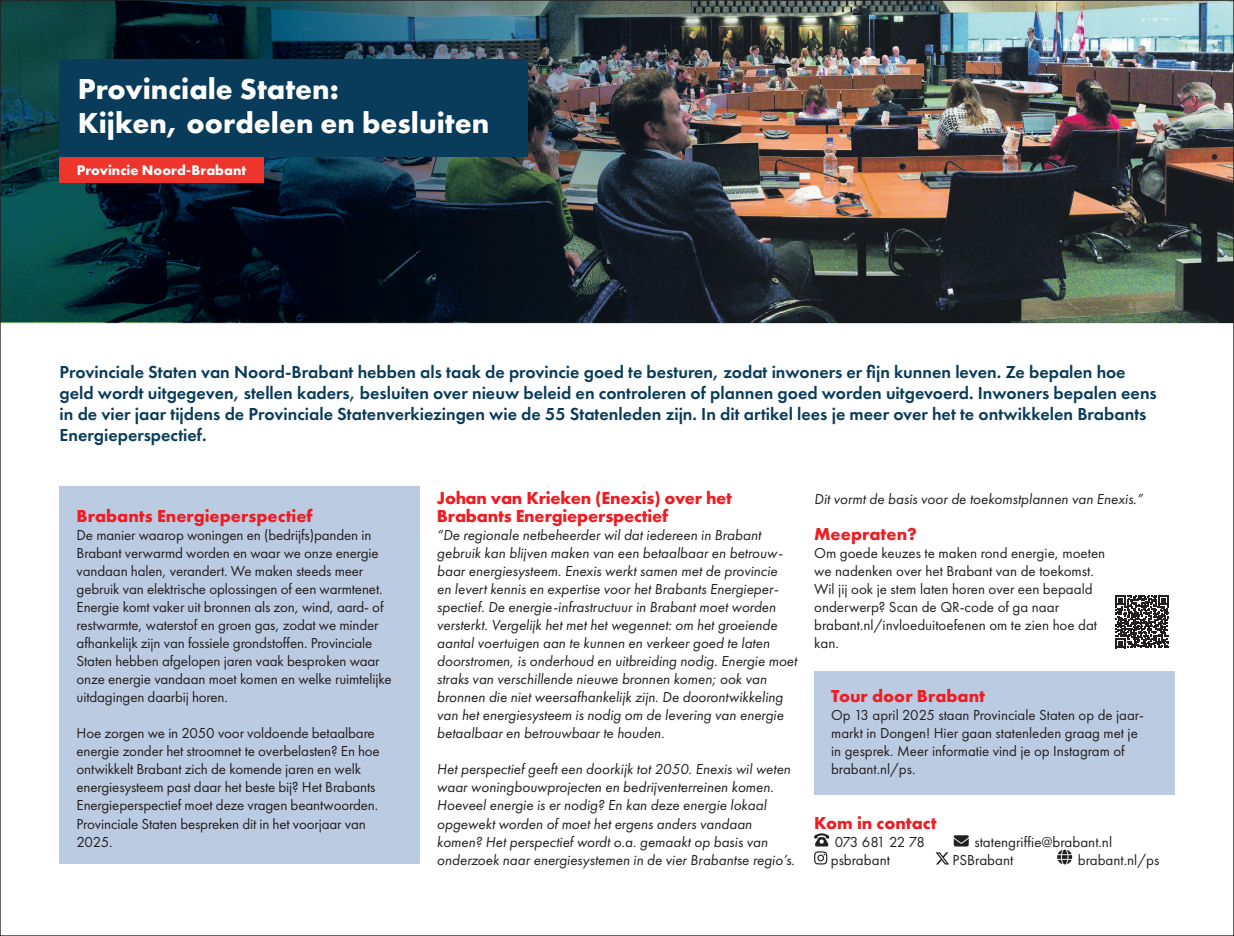
<style>
.page{position:relative;width:1234px;height:936px;background:#fff}
.page>*{position:absolute;margin:0;border:0;box-sizing:border-box;transform-origin:0 0}
.t1{font:700 30px/33px "Futura PT";color:#fff}
.t2{font:600 18px/21px "Futura PT";color:#093c5b}
.t3{font:700 18px/18px "Futura PT";color:#ee1d23}
.t4{font:15px/18px "Futura PT";letter-spacing:-.01em;color:#231f20}
.t5{font:italic 15px/18px "Futura PT";color:#231f20}
.t6{font:15px "Futura PT";letter-spacing:-.055em;color:#231f20}
.t7{font:700 14.4px "Futura PT";color:#fff}
</style>
<div class="page">
<img style="left:2px;top:2px;width:1229px;height:321px">
<img style="left:2px;top:2px;width:779px;height:320px">
<div style="left:60px;top:60px;width:468px;height:97px;background:#093c5b"></div>
<div style="left:60px;top:486px;width:360px;height:377px;background:#bbcbe1"></div>
<svg style="left:953px;top:835px;width:15px;height:11px"></svg>
<svg style="left:814px;top:833px;width:15px;height:31px"></svg>
<svg style="left:935px;top:852px;width:13px;height:12px"></svg>
<svg style="left:1057px;top:849px;width:14px;height:15px"></svg>
<div style="left:814px;top:671px;width:360px;height:123px;background:#bbcbe1"></div>
<div style="left:60px;top:157px;width:204px;height:26px;background:#ee352c"></div>
<svg style="left:1115px;top:595px;width:53px;height:53px"></svg>
<h1 class="t1" style="left:78px;top:72px;width:413px">Provinciale Staten:<br>Kijken, oordelen en besluiten</h1>
<p class="t7" style="left:77px;top:161px;width:171px">Provincie Noord-Brabant</p>
<p class="t2" style="left:60px;top:361px;width:1098px">Provinciale Staten van Noord-Brabant hebben als taak de provincie goed te besturen, zodat inwoners er fijn kunnen leven. Ze bepalen hoe geld wordt uitgegeven, stellen kaders, besluiten over nieuw beleid en controleren of plannen goed worden uitgevoerd. Inwoners bepalen eens in de vier jaar tijdens de Provinciale Statenverkiezingen wie de 55 Statenleden zijn. In dit artikel lees je meer over het te ontwikkelen Brabants Energieperspectief.</p>
<p class="t3" style="left:77px;top:507px;width:238px">Brabants Energieperspectief</p>
<p class="t4" style="left:77px;top:526px;width:316px">De manier waarop woningen en (bedrijfs)panden in Brabant verwarmd worden en waar we onze energie vandaan halen, verandert. We maken steeds meer gebruik van elektrische oplossingen of een warmtenet.<br>Energie komt vaker uit bronnen als zon, wind, aard- of restwarmte, waterstof en groen gas, zodat we minder afhankelijk zijn van fossiele grondstoffen. Provinciale Staten hebben afgelopen jaren vaak besproken waar onze energie vandaan moet komen en welke ruimtelijke uitdagingen daarbij horen.</p>
<p class="t4" style="left:77px;top:724px;width:305px">Hoe zorgen we in 2050 voor voldoende betaalbare energie zonder het stroomnet te overbelasten? En hoe ontwikkelt Brabant zich de komende jaren en welk energiesysteem past daar het beste bij? Het Brabants Energieperspectief moet deze vragen beantwoorden.<br>Provinciale Staten bespreken dit in het voorjaar van 2025.</p>
<p class="t3" style="left:437px;top:489px;width:297px">Johan van Krieken (Enexis) over het<br>Brabants Energieperspectief</p>
<p class="t5" style="left:437px;top:526px;width:361px">“De regionale netbeheerder wil dat iedereen in Brabant gebruik kan blijven maken van een betaalbaar en betrouw&shy;baar energiesysteem. Enexis werkt samen met de provincie<br>en levert kennis en expertise voor het Brabants Energieper&shy;spectief. De energie-infrastructuur in Brabant moet worden versterkt. Vergelijk het met het wegennet: om het groeiende aantal voertuigen aan te kunnen en verkeer goed te laten doorstromen, is onderhoud en uitbreiding nodig. Energie moet straks van verschillende nieuwe bronnen komen; ook van bronnen die niet weersafhankelijk zijn. De doorontwikkeling van het energiesysteem is nodig om de levering van energie betaalbaar en betrouwbaar te houden.</p>
<p class="t5" style="left:437px;top:760px;width:359px">Het perspectief geeft een doorkijk tot 2050. Enexis wil weten waar woningbouwprojecten en bedrijventerreinen komen.<br>Hoeveel energie is er nodig? En kan deze energie lokaal opgewekt worden of moet het ergens anders vandaan komen? Het perspectief wordt o.a. gemaakt op basis van onderzoek naar energiesystemen in de vier Brabantse regio’s.</p>
<p class="t5" style="left:814px;top:490px;width:330px">Dit vormt de basis voor de toekomstplannen van Enexis.”</p>
<p class="t3" style="left:814px;top:525px;width:104px">Meepraten?</p>
<p class="t4" style="left:814px;top:544px;width:292px">Om goede keuzes te maken rond energie, moeten we nadenken over het Brabant van de toekomst.<br>Wil jij ook je stem laten horen over een bepaald onderwerp? Scan de QR-code of ga naar brabant.nl/invloeduitoefenen om te zien hoe dat kan.</p>
<p class="t3" style="left:831px;top:687px;width:155px">Tour door Brabant</p>
<p class="t4" style="left:831px;top:706px;width:314px">Op 13 april 2025 staan Provinciale Staten op de jaar&shy;markt in Dongen! Hier gaan statenleden graag met je in gesprek. Meer informatie vind je op Instagram of brabant.nl/ps.</p>
<p class="t3" style="left:814px;top:813px;width:124px">Kom in contact</p>
<p class="t6" style="left:834px;top:832px;width:92px">073 681 22 78</p>
<p class="t4" style="left:974px;top:832px;width:139px">statengriffie@brabant.nl</p>
<p class="t4" style="left:830px;top:850px;width:61px">psbrabant</p>
<p class="t4" style="left:952px;top:850px;width:62px">PSBrabant</p>
<p class="t4" style="left:1077px;top:850px;width:83px">brabant.nl/ps</p>
</div>
